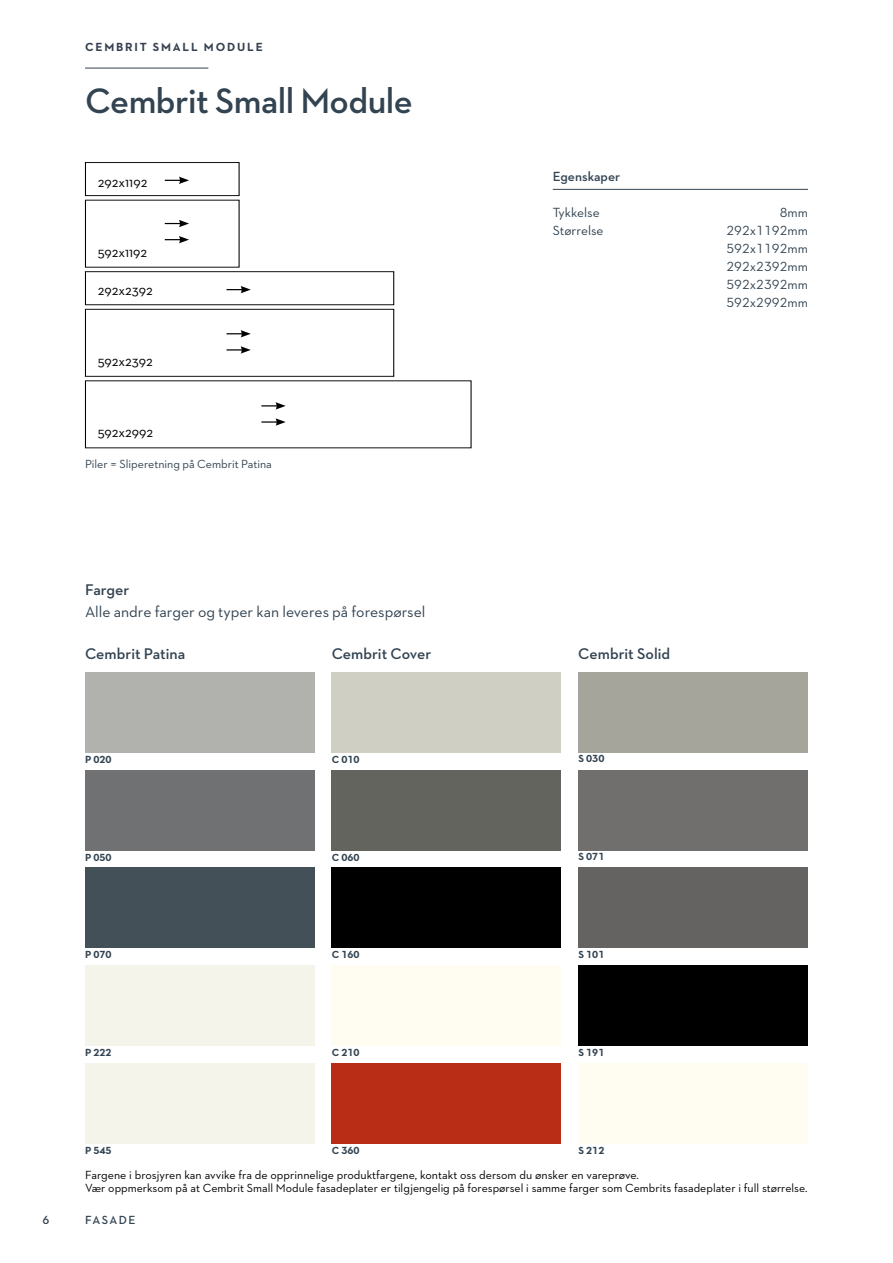
<style>
.page{position:relative;width:893px;height:1263px;background:#fff}
.page>*{position:absolute;margin:0;border:0;box-sizing:border-box;transform-origin:0 0}
.t1{font:600 36px "Neutraface 2 Text";letter-spacing:-.015em;color:#324351}
.t2{font:15.75px "Neutraface 2 Text";color:#324351}
.t3{font:600 15.75px "Neutraface 2 Text";color:#324351}
.t4{font:14.25px "Neutraface 2 Text";color:#000}
.t5{font:13.5px/18px "Neutraface 2 Text";color:#324351;text-align:justify}
.t6{font:600 13.5px "Neutraface 2 Text";color:#324351}
.t7{font:12px/13.5px "Neutraface 2 Text";color:#000}
.t8{font:12px "Neutraface 2 Text";color:#324351}
.t9{font:700 12px "Neutraface 2 Text";letter-spacing:.15em;color:#343f4f}
.t10{font:600 12px "Neutraface 2 Text";letter-spacing:.12em;color:#324351}
.t11{font:700 10.5px "Neutraface 2 Text";color:#324351}
</style>
<div class="page">
<hr style="left:553px;top:189px;width:255px;height:1px;background:#324351">
<div style="left:85px;top:271px;width:309px;height:34px;border:1px solid #000"></div>
<div style="left:85px;top:162px;width:154px;height:34px;border:1px solid #000"></div>
<div style="left:85px;top:1063px;width:230px;height:81px;background:#f5f4ea"></div>
<div style="left:578px;top:965px;width:230px;height:81px;background:#000"></div>
<div style="left:578px;top:867px;width:230px;height:81px;background:#646362"></div>
<div style="left:578px;top:770px;width:230px;height:80px;background:#706f6e"></div>
<div style="left:578px;top:672px;width:230px;height:81px;background:#a5a59c"></div>
<div style="left:332px;top:1063px;width:229px;height:81px;background:#b92d16"></div>
<div style="left:578px;top:1063px;width:230px;height:81px;background:#fffdf1"></div>
<div style="left:85px;top:965px;width:230px;height:81px;background:#f5f4ea"></div>
<div style="left:85px;top:867px;width:230px;height:81px;background:#435058"></div>
<div style="left:85px;top:770px;width:230px;height:80px;background:#707172"></div>
<div style="left:85px;top:672px;width:230px;height:81px;background:#b1b2ae"></div>
<div style="left:332px;top:965px;width:229px;height:81px;background:#fffdf1"></div>
<div style="left:332px;top:867px;width:229px;height:81px;background:#000"></div>
<div style="left:332px;top:770px;width:229px;height:80px;background:#64645e"></div>
<div style="left:332px;top:672px;width:229px;height:81px;background:#d0cfc4"></div>
<hr style="left:85px;top:68px;width:123px;height:1px;background:#343f4f">
<svg style="left:165px;top:220px;width:24px;height:7px"></svg>
<svg style="left:226px;top:330px;width:25px;height:7px"></svg>
<svg style="left:261px;top:402px;width:25px;height:8px"></svg>
<svg style="left:165px;top:236px;width:24px;height:7px"></svg>
<svg style="left:226px;top:346px;width:25px;height:8px"></svg>
<svg style="left:261px;top:418px;width:25px;height:8px"></svg>
<svg style="left:165px;top:177px;width:24px;height:7px"></svg>
<svg style="left:226px;top:286px;width:25px;height:7px"></svg>
<p class="t9" style="left:85px;top:39px;width:179px">CEMBRIT SMALL MODULE</p>
<h1 class="t1" style="left:85px;top:78px;width:329px">Cembrit Small Module</h1>
<p class="t4" style="left:98px;top:173px;width:51px">292x1192</p>
<p class="t4" style="left:98px;top:243px;width:51px">592x1192</p>
<p class="t4" style="left:98px;top:281px;width:57px">292x2392</p>
<p class="t4" style="left:98px;top:352px;width:56px">592x2392</p>
<p class="t4" style="left:98px;top:424px;width:57px">592x2992</p>
<p class="t8" style="left:85px;top:456px;width:188px">Piler = Sliperetning på Cembrit Patina</p>
<h2 class="t3" style="left:85px;top:580px;width:46px">Farger</h2>
<h2 class="t2" style="left:85px;top:601px;width:342px">Alle andre farger og typer kan leveres på forespørsel</h2>
<p class="t6" style="left:553px;top:167px;width:69px">Egenskaper</p>
<p class="t5" style="left:553px;top:203px;width:48px">Tykkelse</p>
<p class="t5" style="left:780px;top:203px;width:30px">8mm</p>
<p class="t5" style="left:553px;top:221px;width:52px">Størrelse</p>
<p class="t5" style="left:726px;top:221px;width:83px">292x1192mm 592x1192mm 292x2392mm 592x2392mm 592x2992mm</p>
<h2 class="t3" style="left:85px;top:644px;width:102px">Cembrit Patina</h2>
<h2 class="t3" style="left:332px;top:644px;width:101px">Cembrit Cover</h2>
<h2 class="t3" style="left:578px;top:644px;width:93px">Cembrit Solid</h2>
<p class="t11" style="left:85px;top:752px;width:28px">P 020</p>
<p class="t11" style="left:332px;top:752px;width:29px">C 010</p>
<p class="t11" style="left:578px;top:752px;width:28px">S 030</p>
<p class="t11" style="left:85px;top:850px;width:28px">P 050</p>
<p class="t11" style="left:332px;top:850px;width:29px">C 060</p>
<p class="t11" style="left:578px;top:850px;width:28px">S 071</p>
<p class="t11" style="left:85px;top:948px;width:28px">P 070</p>
<p class="t11" style="left:332px;top:948px;width:29px">C 160</p>
<p class="t11" style="left:578px;top:948px;width:28px">S 101</p>
<p class="t11" style="left:85px;top:1046px;width:28px">P 222</p>
<p class="t11" style="left:332px;top:1046px;width:29px">C 210</p>
<p class="t11" style="left:578px;top:1045px;width:28px">S 191</p>
<p class="t11" style="left:85px;top:1143px;width:28px">P 545</p>
<p class="t11" style="left:332px;top:1144px;width:29px">C 360</p>
<p class="t11" style="left:578px;top:1144px;width:28px">S 212</p>
<p class="t7" style="left:85px;top:1168px;width:724px">Fargene i brosjyren kan avvike fra de opprinnelige produktfargene, kontakt oss dersom du ønsker en vareprøve.<br>Vær oppmerksom på at Cembrit Small Module fasadeplater er tilgjengelig på forespørsel i samme farger som Cembrits fasadeplater i full størrelse.</p>
<p class="t10" style="left:43px;top:1213px;width:8px">6</p>
<p class="t10" style="left:85px;top:1213px;width:52px">FASADE</p>
</div>
